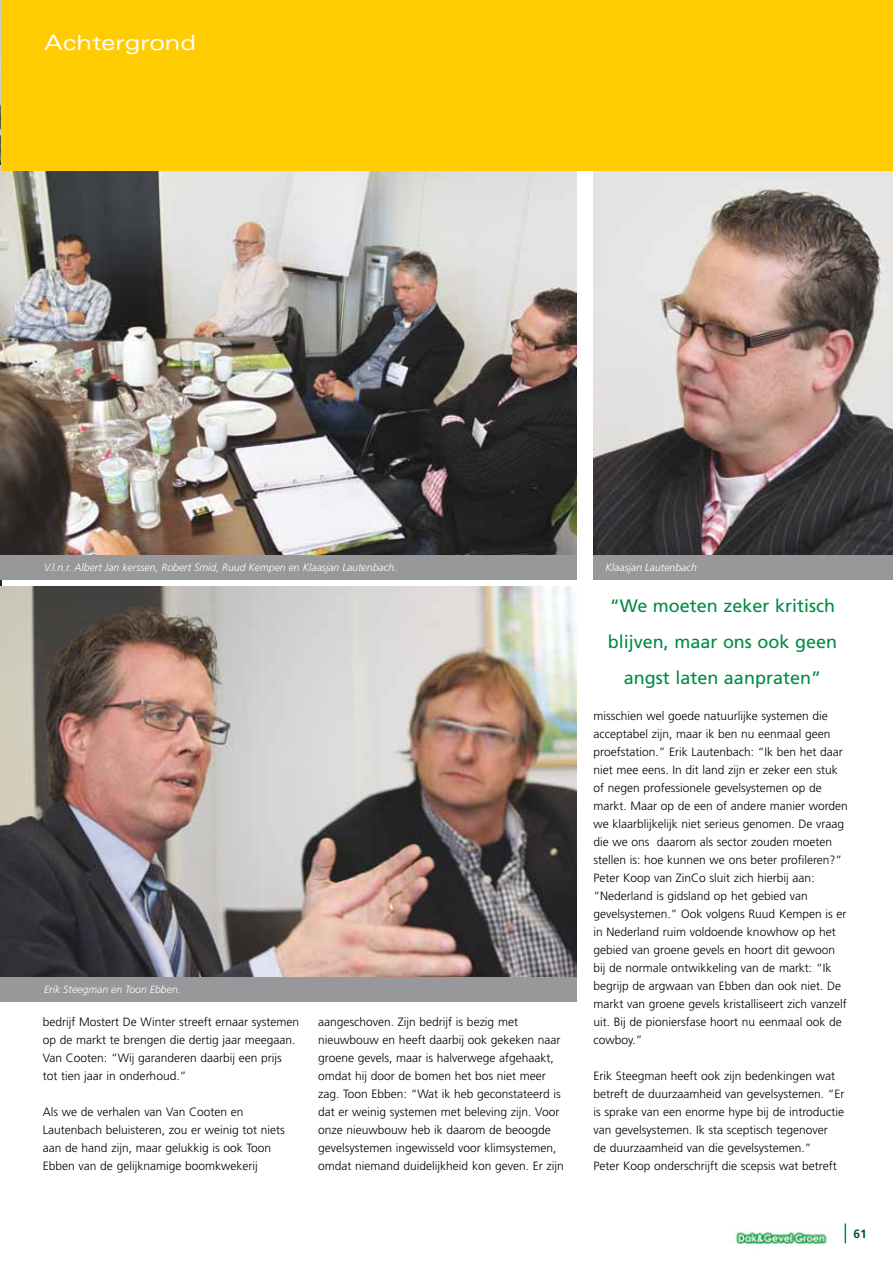
<style>
.page{position:relative;width:893px;height:1263px;background:#fff}
.page>*{position:absolute;margin:0;border:0;box-sizing:border-box;transform-origin:0 0}
.t1{font:expanded 21px "Univers";color:#fff}
.t2{font:18px/36px "Frutiger";color:#008b45;text-align:center}
.t3{font:300 12px/18px "Frutiger";color:#000}
.t4{font:700 12px "Frutiger";color:#00523c}
.t5{font:italic 300 10.5px "Frutiger";color:#fff}
</style>
<div class="page">
<svg style="left:845px;top:1223px;width:1px;height:20px"></svg>
<img style="left:735px;top:1231px;width:92px;height:14px">
<img style="left:0;top:0;width:1px;height:586px">
<img style="left:1px;top:170px;width:576px;height:385px">
<img style="left:0;top:586px;width:577px;height:392px">
<div style="left:0;top:978px;width:577px;height:24px;background:#97989a"></div>
<div style="left:0;top:555px;width:577px;height:24px;background:#97989a"></div>
<img style="left:594px;top:170px;width:299px;height:385px">
<div style="left:1px;top:0;width:892px;height:170px;background:#fecc00"></div>
<div style="left:594px;top:555px;width:299px;height:24px;background:#97989a"></div>
<h1 class="t1" style="left:44px;top:30px;width:154px">Achtergrond</h1>
<p class="t5" style="left:44px;top:561px;width:355px">V.l.n.r. Albert Jan kerssen, Robert Smid, Ruud Kempen en Klaasjan Lautenbach.</p>
<p class="t5" style="left:44px;top:984px;width:138px">Erik Steegman en Toon Ebben.</p>
<p class="t3" style="left:43px;top:1013px;width:258px">bedrijf Mostert De Winter streeft ernaar systemen op de markt te brengen die dertig jaar meegaan.<br>Van Cooten: “Wij garanderen daarbij een prijs tot tien jaar in onderhoud.”</p>
<p class="t3" style="left:43px;top:1103px;width:243px">Als we de verhalen van Van Cooten en Lautenbach beluisteren, zou er weinig tot niets aan de hand zijn, maar gelukkig is ook Toon Ebben van de gelijknamige boomkwekerij</p>
<p class="t3" style="left:318px;top:1013px;width:247px">aangeschoven. Zijn bedrijf is bezig met nieuwbouw en heeft daarbij ook gekeken naar groene gevels, maar is halverwege afgehaakt, omdat hij door de bomen het bos niet meer zag. Toon Ebben: “Wat ik heb geconstateerd is dat er weinig systemen met beleving zijn. Voor onze nieuwbouw heb ik daarom de beoogde gevelsystemen ingewisseld voor klimsystemen, omdat niemand duidelijkheid kon geven. Er zijn</p>
<p class="t5" style="left:605px;top:561px;width:93px">Klaasjan Lautenbach</p>
<h2 class="t2" style="left:608px;top:588px;width:231px">“We moeten zeker kritisch blijven, maar ons ook geen angst laten aanpraten”</h2>
<p class="t3" style="left:594px;top:707px;width:256px">misschien wel goede natuurlijke systemen die acceptabel zijn, maar ik ben nu eenmaal geen proefstation.” Erik Lautenbach: “Ik ben het daar niet mee eens. In dit land zijn er zeker een stuk of negen professionele gevelsystemen op de markt. Maar op de een of andere manier worden we klaarblijkelijk niet serieus genomen. De vraag die we ons daarom als sector zouden moeten stellen is: hoe kunnen we ons beter profileren?” Peter Koop van ZinCo sluit zich hierbij aan: “Nederland is gidsland op het gebied van gevelsystemen.” Ook volgens Ruud Kempen is er in Nederland ruim voldoende knowhow op het gebied van groene gevels en hoort dit gewoon bij de normale ontwikkeling van de markt: “Ik begrijp de argwaan van Ebben dan ook niet. De markt van groene gevels kristalliseert zich vanzelf uit. Bij de pioniersfase hoort nu eenmaal ook de cowboy.”</p>
<p class="t3" style="left:594px;top:1067px;width:252px">Erik Steegman heeft ook zijn bedenkingen wat betreft de duurzaamheid van gevelsystemen. “Er is sprake van een enorme hype bij de introductie van gevelsystemen. Ik sta sceptisch tegenover<br>de duurzaamheid van die gevelsystemen.”<br>Peter Koop onderschrijft die scepsis wat betreft</p>
<p class="t4" style="left:853px;top:1227px;width:15px">61</p>
</div>
